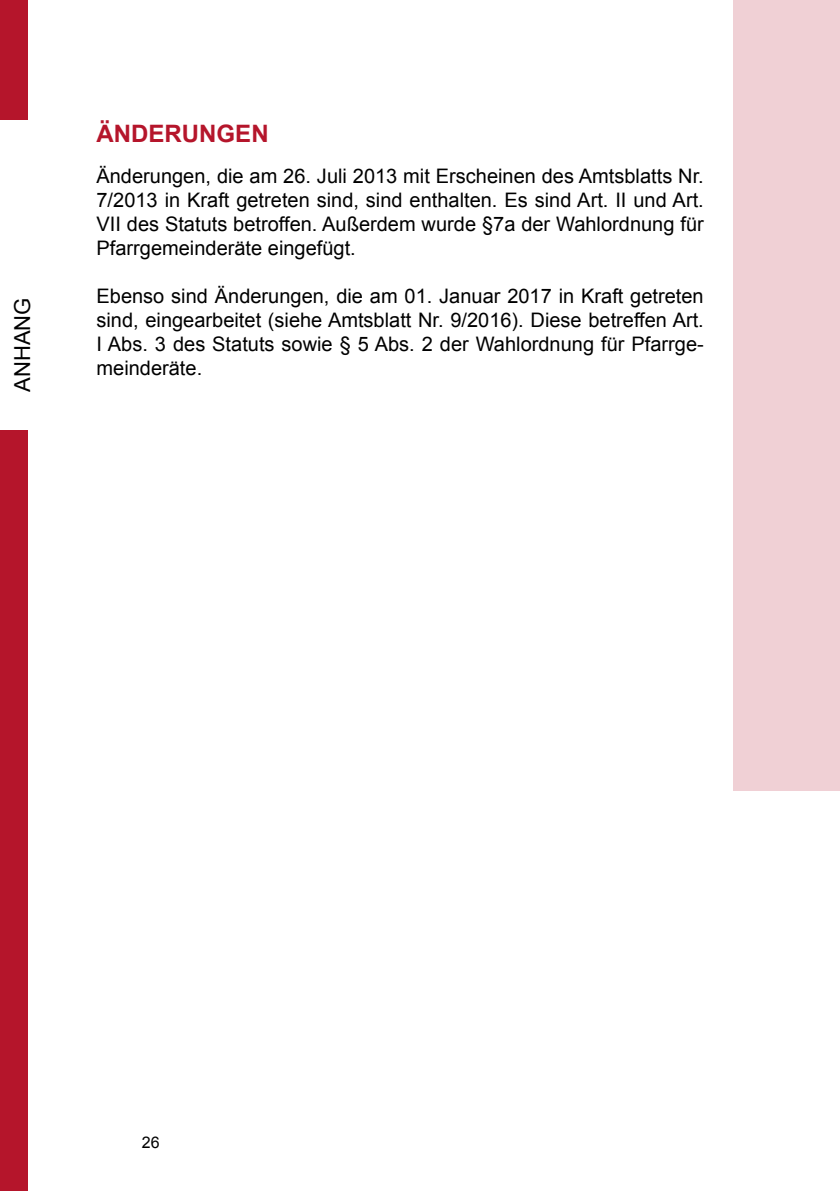
<style>
.page{position:relative;width:840px;height:1191px;background:#fff}
.page>*{position:absolute;margin:0;border:0;box-sizing:border-box;transform-origin:0 0}
.t1{font:700 24px "Arial";color:#b5152b}
.t2{font:22px "Arial";color:#000}
.t3{font:20px/24px "Arial";color:#000;text-align:justify}
.t4{font:16px "Arial";color:#000}
</style>
<div class="page">
<div style="left:0;top:0;width:27px;height:1191px;background:#b5152b"></div>
<div style="left:0;top:120px;width:51px;height:310px;background:#fff"></div>
<div style="left:732px;top:0;width:107px;height:790px;background:#f0d0d5"></div>
<p class="t2" style="left:8px;top:392px;width:93px;rotate:-90deg">AN HANG</p>
<p class="t1" style="left:96px;top:118px;width:36px">ÄNDERUNGEN</p>
<p class="t3" style="left:96px;top:164px;width:608px">Änderungen, die am 26. Juli 2013 mit Erscheinen des Amtsblatts N r.<br>7/2013 in Kraft getreten sind, sind enthalten. Es sind Art. II und Art.<br>VII des Statuts betroffen. Außerdem wurde §7a der Wahlordnung für Pfarrgemeinderäte eingefügt.</p>
<p class="t3" style="left:96px;top:284px;width:608px">Ebenso sind Änderungen, die am 01. Januar 2017 in Kraft getreten sind, eingearbeitet (siehe Amtsblatt N r. 9/2016). Diese betreffen Art.<br>I Abs. 3 des Statuts sowie § 5 Abs. 2 der Wahlordnung für Pfarrge&shy;meinderäte.</p>
<p class="t4" style="left:142px;top:1132px;width:19px">26</p>
</div>
